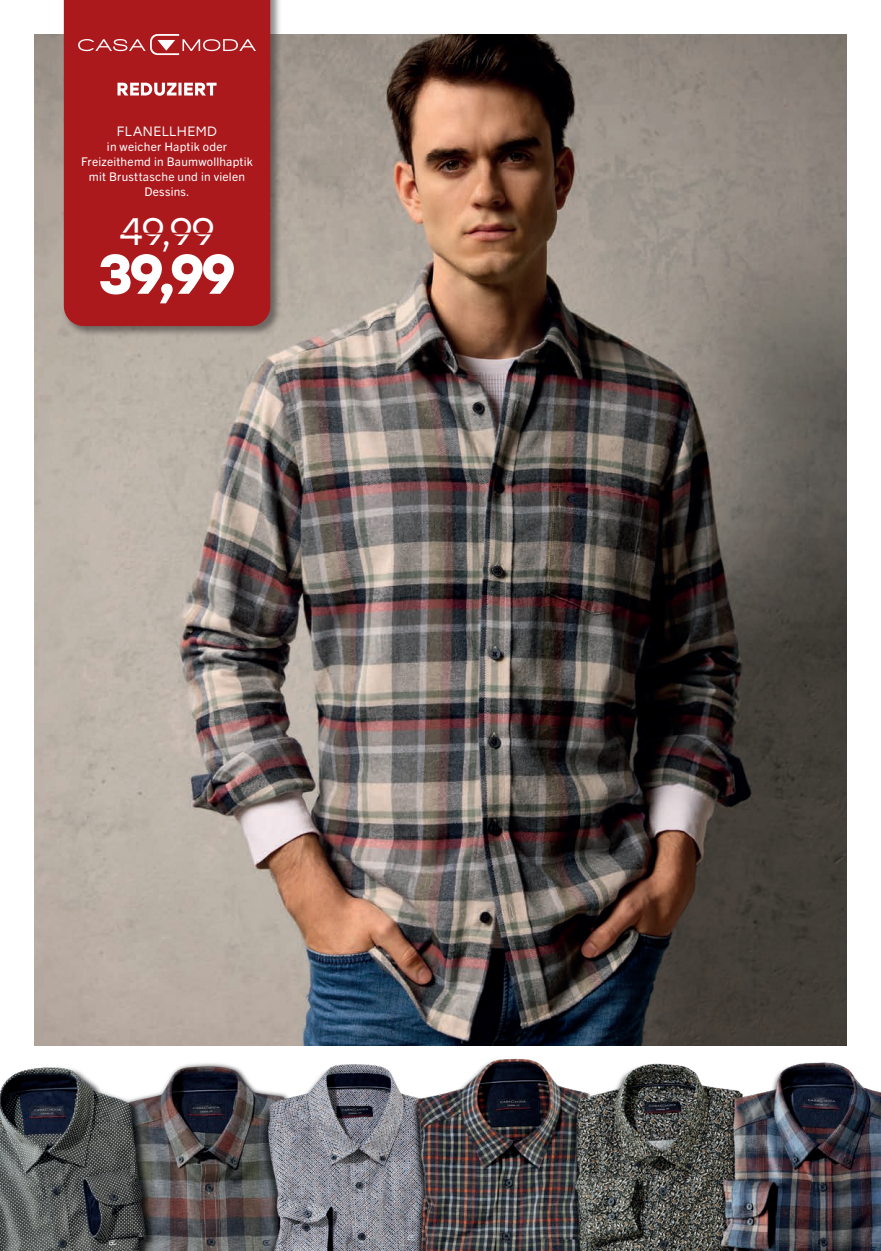
<style>
.page{position:relative;width:881px;height:1251px;background:#fff}
.page>*{position:absolute;margin:0;border:0;box-sizing:border-box;transform-origin:0 0}
.t1{font:700 55.65px "Stolzl";color:#fff}
.t2{font:38.25px "Stolzl";color:#fff}
.t3{font:13.5px "Stolzl";letter-spacing:.035em;color:#fff}
.t4{font:12px/15px "Trade Gothic Next SR Pro";letter-spacing:.02em;color:#fff;text-align:center}
</style>
<div class="page">
<img style="left:0;top:1033px;width:880px;height:217px">
<img style="left:34px;top:34px;width:812px;height:1011px">
<div style="left:63px;top:0;width:218px;height:337px;background:#231f20;opacity:.5"></div>
<div style="left:64px;top:0;width:206px;height:326px;background:#ab191d"></div>
<svg style="left:117px;top:83px;width:99px;height:13px"></svg>
<svg style="left:78px;top:34px;width:178px;height:21px"></svg>
<hr style="left:119px;top:233px;width:96px;height:1px;background:#ab191d">
<p class="t3" style="left:117px;top:122px;width:102px">FLANELLHEMD</p>
<p class="t4" style="left:81px;top:138px;width:173px">in weicher Haptik oder<br>Freizeithemd in Baumwollhaptik mit Brusttasche und in vielen<br>Dessins.</p>
<h2 class="t2" style="left:119px;top:205px;width:97px">49,99</h2>
<h1 class="t1" style="left:98px;top:234px;width:139px">39,99</h1>
</div>
